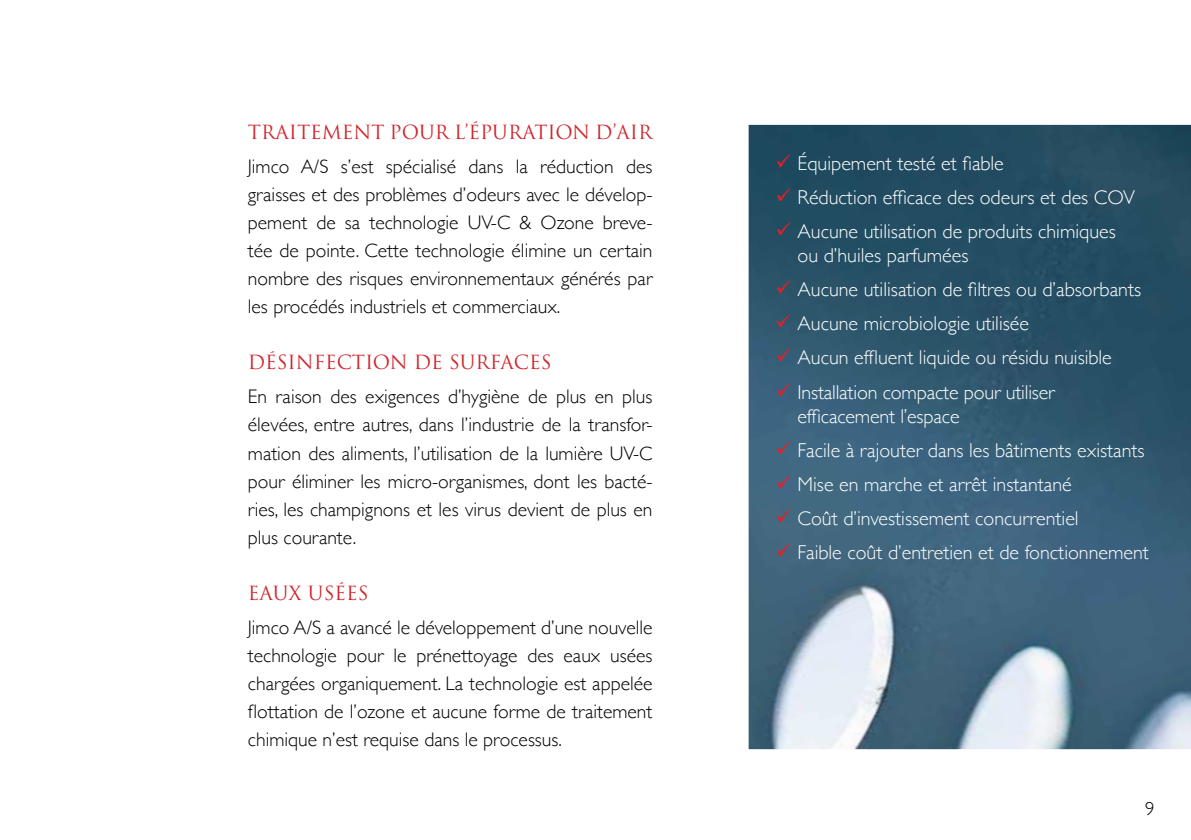
<style>
.page{position:relative;width:1191px;height:840px;background:#fff}
.page>*{position:absolute;margin:0;border:0;box-sizing:border-box;transform-origin:0 0}
.t1{font:300 20px/24px "Gill Sans";color:#fff}
.t2{font:300 19.6px/28px "Gill Sans";color:#000;text-align:justify}
.t3{font:19px "Trajan Pro";color:#d2232a}
.t4{font:300 19px "Gill Sans";color:#000}
.s1{color:#ed1d24}
</style>
<div class="page">
<img style="left:748px;top:125px;width:443px;height:623px">
<p class="t3" style="left:248px;top:120px;width:406px">TRAITEMENT POUR L’ÉPURATION D’AIR</p>
<p class="t2" style="left:248px;top:152px;width:406px">Jimco A/S s’est spécialisé dans la réduction des graisses et des problèmes d’odeurs avec le dévelop&shy;pement de sa technologie UV-C &amp; Ozone breve&shy;tée de pointe. Cette technologie élimine un certain nombre des risques environnementaux générés par les procédés industriels et commerciaux.</p>
<p class="t3" style="left:248px;top:350px;width:305px">DÉSINFECTION DE SURFACES</p>
<p class="t2" style="left:248px;top:382px;width:406px">En raison des exigences d’hygiène de plus en plus élevées, entre autres, dans l’industrie de la transfor&shy;mation des aliments, l’utilisation de la lumière UV-C pour éliminer les micro-organismes, dont les bacté&shy;ries, les champignons et les virus devient de plus en plus courante.</p>
<p class="t3" style="left:248px;top:580px;width:122px">EAUX USÉES</p>
<p class="t2" style="left:248px;top:612px;width:406px">Jimco A/S a avancé le développement d’une nouvelle technologie pour le prénettoyage des eaux usées chargées organiquement. La technologie est appelée flottation de l’ozone et aucune forme de traitement chimique n’est requise dans le processus.</p>
<p class="t1" style="left:775px;top:151px;width:230px"><span class="s1">✓</span> Équipement testé et fiable</p>
<p class="t1" style="left:775px;top:185px;width:361px"><span class="s1">✓</span> Réduction efficace des odeurs et des COV</p>
<p class="t1" style="left:797px;top:219px;width:320px;text-indent:-22px"><span class="s1">✓</span> Aucune utilisation de produits chimiques ou d’huiles parfumées</p>
<p class="t1" style="left:775px;top:277px;width:367px"><span class="s1">✓</span> Aucune utilisation de filtres ou d’absorbants</p>
<p class="t1" style="left:775px;top:311px;width:255px"><span class="s1">✓</span> Aucune microbiologie utilisée</p>
<p class="t1" style="left:775px;top:345px;width:338px"><span class="s1">✓</span> Aucun effluent liquide ou résidu nuisible</p>
<p class="t1" style="left:797px;top:379px;width:259px;text-indent:-22px"><span class="s1">✓</span> Installation compacte pour utiliser efficacement l’espace</p>
<p class="t1" style="left:775px;top:437px;width:370px"><span class="s1">✓</span> Facile à rajouter dans les bâtiments existants</p>
<p class="t1" style="left:775px;top:471px;width:298px"><span class="s1">✓</span> Mise en marche et arrêt instantané</p>
<p class="t1" style="left:775px;top:505px;width:305px"><span class="s1">✓</span> Coût d’investissement concurrentiel</p>
<p class="t1" style="left:775px;top:539px;width:375px"><span class="s1">✓</span> Faible coût d’entretien et de fonctionnement</p>
<p class="t4" style="left:1145px;top:793px;width:11px">9</p>
</div>
